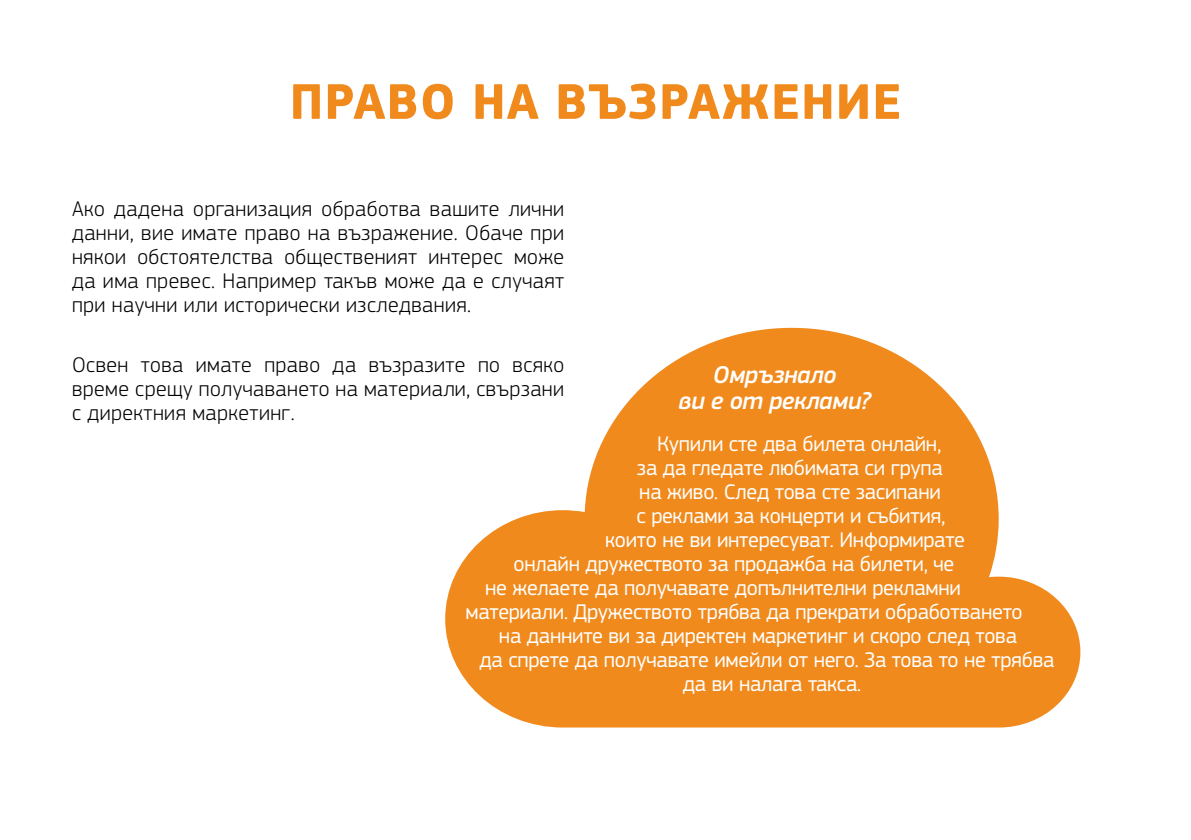
<style>
.page{position:relative;width:1191px;height:840px;background:#fff}
.page>*{position:absolute;margin:0;border:0;box-sizing:border-box;transform-origin:0 0}
._2-Title{font:700 52px "EC Square Sans Pro";letter-spacing:.02em;color:#f18a1c}
.t1{font:italic 500 25.2px/25.2px "EC Square Sans Pro";letter-spacing:-.02em;color:#fff;text-align:center}
.t2{font:22px "EC Square Sans Pro";letter-spacing:-.01em;color:#fff}
._4-Body_Black{font:300 22px/24px "EC Square Sans Pro";letter-spacing:.02em;color:#000;text-align:justify}
</style>
<div class="page">
<svg style="left:445px;top:327px;width:635px;height:400px;fill:#f18a1c"></svg>
<h1 class="_2-Title" style="left:290px;top:70px;width:613px">ПРАВО НА ВЪЗРАЖЕНИЕ</h1>
<p class="_4-Body_Black" style="left:72px;top:197px;width:494px">Ако дадена организация обработва вашите лични данни, вие имате право на възражение. Обаче при някои обстоятелства общественият интерес може да има превес. Например такъв може да е случаят при научни или исторически изследвания.</p>
<p class="_4-Body_Black" style="left:72px;top:353px;width:494px">Освен това имате право да възразите по всяко време срещу получаването на материали, свързани с директния маркетинг.</p>
<p class="t1" style="left:678px;top:363px;width:194px">Омръзнало<br>ви е от реклами?</p>
<p class="t2" style="left:657px;top:430px;width:286px">Купили сте два билета онлайн,</p>
<p class="t2" style="left:637px;top:454px;width:307px">за да гледате любимата си група</p>
<p class="t2" style="left:639px;top:478px;width:303px">на живо. След това сте засипани</p>
<p class="t2" style="left:636px;top:502px;width:310px">с реклами за концерти и събития,</p>
<p class="t2" style="left:605px;top:526px;width:361px">които не ви интересуват. Информирате</p>
<p class="t2" style="left:513px;top:550px;width:442px">онлайн дружеството за продажба на билети, че</p>
<p class="t2" style="left:485px;top:574px;width:477px">не желаете да получавате допълнителни рекламни</p>
<p class="t2" style="left:465px;top:598px;width:558px">материали. Дружеството трябва да прекрати обработването</p>
<p class="t2" style="left:499px;top:622px;width:519px">на данните ви за директен маркетинг и скоро след това</p>
<p class="t2" style="left:479px;top:646px;width:576px">да спрете да получавате имейли от него. За това то не трябва</p>
<p class="t2" style="left:683px;top:670px;width:180px">да ви налага такса.</p>
</div>
